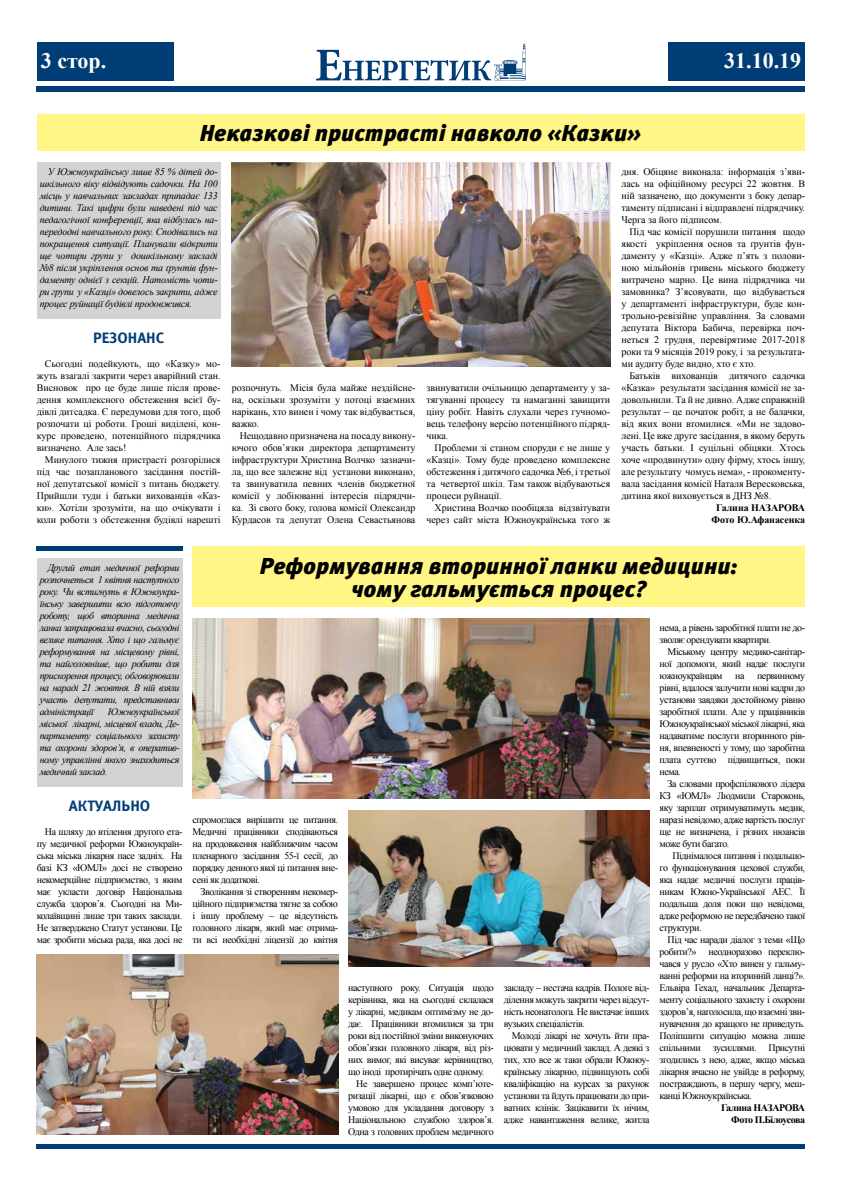
<style>
.page{position:relative;width:842px;height:1191px;background:#fff}
.page>*{position:absolute;margin:0;border:0;box-sizing:border-box;transform-origin:0 0}
.t1{font:italic 900 23px/23px "Meta Pro";color:#000;text-align:center}
.t2{font:700 22px "Times New Roman";color:#fff}
.t3{font:700 15px "Meta Pro";color:#003d77}
.t4{font:10px/12px "Times New Roman";letter-spacing:-.04em;color:#000;text-align:justify}
.t5{font:italic 10px/12px "Times New Roman";letter-spacing:-.04em;color:#000;text-align:justify}
.t6{font:10px/12px "Times New Roman";letter-spacing:-.005em;color:#000;text-align:right}
.t7{font:700 10px/12px "Times New Roman";letter-spacing:-.005em;color:#000;text-align:center}
.t8{font:700 10px/12px "Times New Roman";letter-spacing:-.04em;color:#000;text-align:right}
</style>
<div class="page">
<div style="left:37px;top:86px;width:768px;height:6px;background:#003d77"></div>
<div style="left:669px;top:43px;width:136px;height:38px;background:#003d77"></div>
<svg style="left:316px;top:44px;width:210px;height:36px"></svg>
<div style="left:37px;top:43px;width:136px;height:38px;background:#003d77"></div>
<hr style="left:36px;top:1144px;width:768px;height:4px;background:#003d77">
<hr style="left:36px;top:547px;width:146px;height:4px;background:#003d77">
<div style="left:37px;top:163px;width:184px;height:156px;background:#d1d3d4"></div>
<div style="left:37px;top:559px;width:145px;height:228px;background:#d1d3d4"></div>
<div style="left:37px;top:115px;width:767px;height:36px;background:#fff685"></div>
<img style="left:232px;top:163px;width:378px;height:204px">
<img style="left:193px;top:619px;width:456px;height:180px">
<img style="left:348px;top:811px;width:301px;height:156px">
<img style="left:37px;top:955px;width:301px;height:180px">
<div style="left:193px;top:547px;width:612px;height:60px;background:#fff685"></div>
<h2 class="t2" style="left:41px;top:46px;width:67px">3 стор.</h2>
<h2 class="t2" style="left:724px;top:46px;width:78px">31.10.19</h2>
<h1 class="t1" style="left:200px;top:122px;width:443px">Неказкові пристрасті навколо «Казки»</h1>
<p class="t5" style="left:40px;top:165px;width:180px;text-indent:8px">У Южноукраїнську лише 85 % дітей до&shy;шкільного віку відвідують садочки. На 100 місць у навчальних закладах припадає 133 дитини. Такі цифри були наведені під час педагогічної конференції, яка відбулась на&shy;передодні навчального року. Сподівались на покращення ситуації. Планували відкрити ще чотири групи у дошкільному закладі №8 після укріплення основ та ґрунтів фун&shy;даменту однієї з секцій. Натомість чоти&shy;ри групи у «Казці» довелось закрити, адже процес руйнації будівлі продовжився.</p>
<h3 class="t3" style="left:93px;top:328px;width:73px">РЕЗОНАНС</h3>
<p class="t4" style="left:37px;top:357px;width:185px;text-indent:8px">Сьогодні подейкують, що «Казку» мо&shy;жуть взагалі закрити через аварійний стан.<br>Висновок про це буде лише після прове&shy;дення комплексного обстеження всієї бу&shy;дівлі дитсадка. Є передумови для того, щоб розпочати ці роботи. Гроші виділені, кон&shy;курс проведено, потенційного підрядчика визначено. Але зась!</p>
<p class="t4" style="left:37px;top:453px;width:185px;text-indent:8px">Минулого тижня пристрасті розгорілися під час позапланового засідання постій&shy;ної депутатської комісії з питань бюджету.<br>Прийшли туди і батьки вихованців «Каз&shy;ки». Хотіли зрозуміти, на що очікувати і коли роботи з обстеження будівлі нарешті</p>
<p class="t4" style="left:232px;top:381px;width:185px">розпочнуть. Місія була майже нездійсне&shy;на, оскільки зрозуміти у потоці взаємних нарікань, хто винен і чому так відбувається, важко.</p>
<p class="t4" style="left:232px;top:429px;width:185px;text-indent:8px">Нещодавно призначена на посаду викону&shy;ючого обов’язки директора департаменту інфраструктури Христина Волчко зазначи&shy;ла, що все залежне від установи виконано, та звинуватила певних членів бюджетної комісії у лобіюванні інтересів підрядчи&shy;ка. Зі свого боку, голова комісії Олександр Курдасов та депутат Олена Севастьянова</p>
<p class="t4" style="left:427px;top:381px;width:185px">звинуватили очільницю департаменту у за&shy;тягуванні процесу та намаганні завищити ціну робіт. Навіть слухали через гучномо&shy;вець телефону версію потенційного підряд&shy;чика.</p>
<p class="t4" style="left:427px;top:441px;width:185px;text-indent:8px">Проблеми зі станом споруди є не лише у «Казці». Тому буде проведено комплексне обстеження і дитячого садочка №6, і третьої та четвертої шкіл. Там також відбуваються процеси руйнації.</p>
<p class="t6" style="left:427px;top:501px;width:185px">Христина Волчко пообіцяла відзвітувати через сайт міста Южноукраїнська того ж</p>
<p class="t4" style="left:621px;top:165px;width:185px">дня. Обіцяне виконала: інформація з’яви&shy;лась на офіційному ресурсі 22 жовтня. В ній зазначено, що документи з боку депар&shy;таменту підписані і відправлені підрядчику.<br>Черга за його підписом.</p>
<p class="t4" style="left:621px;top:225px;width:185px;text-indent:8px">Під час комісії порушили питання щодо якості укріплення основ та ґрунтів фун&shy;даменту у «Казці». Адже п’ять з полови&shy;ною мільйонів гривень міського бюджету витрачено марно. Це вина підрядчика чи замовника? З’ясовувати, що відбувається у департаменті інфраструктури, буде кон&shy;трольно-ревізійне управління. За словами депутата Віктора Бабича, перевірка поч&shy;неться 2 грудня, перевірятиме 2017-2018 роки та 9 місяців 2019 року, і за результата&shy;ми аудиту буде видно, хто є хто.</p>
<p class="t4" style="left:621px;top:369px;width:185px;text-indent:8px">Батьків вихованців дитячого садочка «Казка» результати засідання комісії не за&shy;довольнили. Та й не дивно. Адже справжній результат – це початок робіт, а не балачки, від яких вони втомилися. «Ми не задово&shy;лені. Це вже друге засідання, в якому беруть участь батьки. І суцільні обіцяки. Хтось хоче «продвинути» одну фірму, хтось іншу, але результату чомусь нема», - прокоменту&shy;вала засідання комісії Наталя Вересковська, дитина якої виховується в ДНЗ №8.</p>
<p class="t7" style="left:711px;top:501px;width:95px">Галина НАЗАРОВА<br>Фото Ю.Афанасенка</p>
<p class="t5" style="left:40px;top:561px;width:141px;text-indent:8px">Другий етап медичної реформи розпочнеться 1 квітня наступного року. Чи встигнуть в Южноукра&shy;їнську завершити всю підготовчу роботу, щоб вторинна медична ланка запрацювала вчасно, сьогодні велике питання. Хто і що гальмує реформування на місцевому рівні, та найголовніше, що робити для прискорення процесу, обговорювали на нараді 21 жовтня. В ній взяли участь депутати, представники адміністрації</p>
<p class="t5" style="left:40px;top:705px;width:141px;text-indent:68px">Южноукраїнської міської лікарні, місцевої влади, Де&shy;партаменту соціального захисту та охорони здоров’я, в оператив&shy;ному управлінні якого знаходиться медичний заклад.</p>
<h3 class="t3" style="left:69px;top:796px;width:83px">АКТУАЛЬНО</h3>
<p class="t4" style="left:37px;top:825px;width:147px;text-indent:8px">На шляху до втілення другого ета&shy;пу медичної реформи Южноукраїн&shy;ська міська лікарня пасе задніх. На базі КЗ «ЮМЛ» досі не створено некомерційне підприємство, з яким має укласти договір Національна служба здоров’я. Сьогодні на Ми&shy;колаївщині лише три таких заклади.<br>Не затверджено Статут установи. Це має зробити міська рада, яка досі не</p>
<h1 class="t1" style="left:260px;top:555px;width:479px">Реформування вторинної ланки медицини: чому гальмується процес?</h1>
<p class="t4" style="left:193px;top:813px;width:147px">спромоглася вирішити це питання.<br>Медичні працівники сподіваються на продовження найближчим часом пленарного засідання 55-ї сесії, до порядку денного якої ці питання вне&shy;сені як додаткові.</p>
<p class="t4" style="left:193px;top:885px;width:147px;text-indent:8px">Зволікання зі створенням некомер&shy;ційного підприємства тягне за собою і іншу проблему – це відсутність головного лікаря, який має отрима&shy;ти всі необхідні ліцензії до квітня</p>
<p class="t4" style="left:348px;top:981px;width:147px">наступного року. Ситуація щодо</p>
<p class="t4" style="left:348px;top:993px;width:147px">керівника, яка на сьогодні склалася</p>
<p class="t4" style="left:348px;top:1005px;width:147px">у лікарні, медикам оптимізму не до-</p>
<p class="t4" style="left:348px;top:1017px;width:147px">дає. Працівники втомилися за три</p>
<p class="t4" style="left:348px;top:1029px;width:147px">роки від постійної зміни виконуючих</p>
<p class="t4" style="left:348px;top:1041px;width:147px">обов’язки головного лікаря, від різ-</p>
<p class="t4" style="left:348px;top:1053px;width:147px">них вимог, які висуває керівництво,</p>
<p class="t4" style="left:348px;top:1065px;width:137px">що іноді протирічать одне одному.</p>
<p class="t4" style="left:356px;top:1077px;width:139px">Не завершено процес комп’юте-</p>
<p class="t4" style="left:348px;top:1089px;width:147px">ризації лікарні, що є обов’язковою</p>
<p class="t4" style="left:348px;top:1101px;width:147px">умовою для укладання договору з</p>
<p class="t4" style="left:348px;top:1113px;width:147px">Національною службою здоров’я.</p>
<p class="t4" style="left:348px;top:1125px;width:147px">Одна з головних проблем медичного</p>
<p class="t4" style="left:504px;top:981px;width:147px">закладу – нестача кадрів. Пологе від&shy;ділення можуть закрити через відсут&shy;ність неонатолога. Не вистачає інших вузьких спеціалістів.</p>
<p class="t4" style="left:504px;top:1029px;width:147px;text-indent:8px">Молоді лікарі не хочуть йти пра&shy;цювати у медичний заклад. А деякі з тих, хто все ж таки обрали Южноу&shy;країнську лікарню, підвищують собі кваліфікацію на курсах за рахунок установи та йдуть працювати до при&shy;ватних клінік. Зацікавити їх нічим, адже навантаження велике, житла</p>
<p class="t4" style="left:659px;top:621px;width:147px">нема, а рівень заробітної плати не до&shy;зволяє орендувати квартири.</p>
<p class="t4" style="left:659px;top:645px;width:147px;text-indent:8px">Міському центру медико-санітар&shy;ної допомоги, який надає послуги южноукраїнцям</p>
<p class="t4" style="left:659px;top:669px;width:147px;text-indent:97px">первинному рівні, вдалося залучити нові кадри до установи завдяки достойному рівню заробітної плати. Але у працівників Южноукраїнської міської лікарні, яка надаватиме послуги вторинного рів&shy;ня, впевненості у тому, що заробітна плата суттєво підвищиться, поки нема.</p>
<p class="t4" style="left:659px;top:777px;width:147px;text-indent:8px">За словами профспілкового лідера КЗ «ЮМЛ» Людмили Староконь, яку зарплат отримуватимуть медик, наразі невідомо, адже вартість послуг ще не визначена, і різних нюансів може бути багато.</p>
<p class="t4" style="left:659px;top:849px;width:147px;text-indent:13px">Піднімалося питання і подальшо&shy;го функціонування цехової служби, яка надає медичні послуги праців&shy;никам Южно-Української АЕС. Її подальша доля поки що невідома, адже реформою не передбачено такої структури.</p>
<p class="t4" style="left:659px;top:933px;width:147px;text-indent:8px">Під час наради діалог з теми «Що робити?» неодноразово переклю&shy;чався у русло «Хто винен у гальму&shy;ванні реформи на вторинній ланці?».<br>Ельвіра Гехад, начальник Департа&shy;менту соціального захисту і охорони здоров’я, наголосила, що взаємні зви&shy;нувачення до кращого не приведуть.<br>Поліпшити ситуацію можна лише спільними зусиллями. Присутні згодились з нею, адже, якщо міська лікарня вчасно не увійде в реформу, постраждають, в першу чергу, меш&shy;канці Южноукраїнська.</p>
<p class="t8" style="left:721px;top:1101px;width:85px">Галина НАЗАРОВА<br>Фото П.Білоусова</p>
<p class="t4" style="left:735px;top:669px;width:11px">на</p>
</div>
